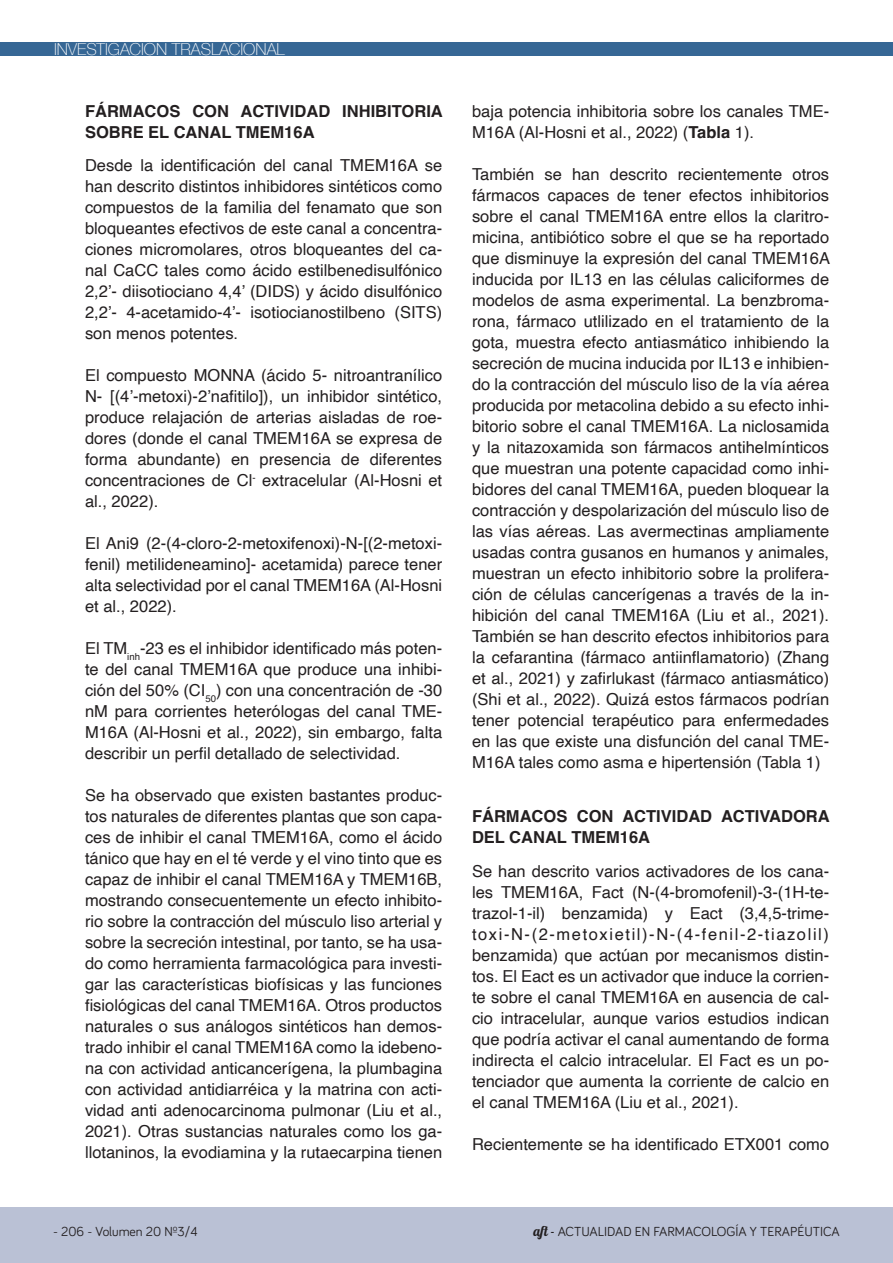
<style>
.page{position:relative;width:893px;height:1263px;background:#fff}
.page>*{position:absolute;margin:0;border:0;box-sizing:border-box;transform-origin:0 0}
.t1{font:16.5px/21px "Helvetica";color:#231f20;text-align:justify}
.List_Paragraph{font:700 16.5px/21px "Helvetica";color:#231f20}
.t2{font:100 16.5px "Helvetica Neue";color:#fff}
.t3{font:13.5px "Bariol";color:#231f20}
.s1{font-weight:700}
.s2{font-family:"Lobster 1.4"}
</style>
<div class="page">
<div style="left:0;top:42px;width:893px;height:13px;background:#366795"></div>
<div style="left:0;top:1207px;width:893px;height:56px;background:#bac1d5"></div>
<p class="t2" style="left:54px;top:37px;width:232px">INVESTIGACIÓN TRASLACIONAL</p>
<p class="List_Paragraph" style="left:85px;top:102px;width:359px">FÁRMACOS CON ACTIVIDAD INHIBITORIA<br>SOBRE EL CANAL TMEM16A</p>
<p class="t1" style="left:85px;top:156px;width:359px">Desde la identificación del canal TMEM16A se han descrito distintos inhibidores sintéticos como compuestos de la familia del fenamato que son bloqueantes efectivos de este canal a concentra&shy;ciones micromolares, otros bloqueantes del ca&shy;nal CaCC tales como ácido estilbenedisulfónico 2,2’- diisotiociano 4,4’ (DIDS) y ácido disulfónico 2,2’- 4-acetamido-4’- isotiocianostilbeno (SITS) son menos potentes.</p>
<p class="t1" style="left:85px;top:366px;width:359px">El compuesto MONNA (ácido 5- nitroantranílico N- [(4’-metoxi)-2’nafitilo]), un inhibidor sintético, produce relajación de arterias aisladas de roe&shy;dores (donde el canal TMEM16A se expresa de forma abundante) en presencia de diferentes concentraciones de Cl<sup>-</sup> extracelular (Al-Hosni et al., 2022).</p>
<p class="t1" style="left:85px;top:534px;width:359px">El Ani9 (2-(4-cloro-2-metoxifenoxi)-N-[(2-metoxi&shy;fenil) metilideneamino]- acetamida) parece tener alta selectividad por el canal TMEM16A (Al-Hosni et al., 2022).</p>
<p class="t1" style="left:85px;top:639px;width:359px">El TM<sub>inh</sub>-23 es el inhibidor identificado más poten&shy;te del canal TMEM16A que produce una inhibi&shy;ción del 50% (CI<sub>50</sub>) con una concentración de -30 nM para corrientes heterólogas del canal TME-M16A (Al-Hosni et al., 2022), sin embargo, falta describir un perfil detallado de selectividad.</p>
<p class="t1" style="left:85px;top:786px;width:359px">Se ha observado que existen bastantes produc&shy;tos naturales de diferentes plantas que son capa&shy;ces de inhibir el canal TMEM16A, como el ácido tánico que hay en el té verde y el vino tinto que es capaz de inhibir el canal TMEM16A y TMEM16B, mostrando consecuentemente un efecto inhibito&shy;rio sobre la contracción del músculo liso arterial y sobre la secreción intestinal, por tanto, se ha usa&shy;do como herramienta farmacológica para investi&shy;gar las características biofísicas y las funciones fisiológicas del canal TMEM16A. Otros productos naturales o sus análogos sintéticos han demos&shy;trado inhibir el canal TMEM16A como la idebeno&shy;na con actividad anticancerígena, la plumbagina con actividad antidiarréica y la matrina con acti&shy;vidad anti adenocarcinoma pulmonar (Liu et al., 2021). Otras sustancias naturales como los ga&shy;llotaninos, la evodiamina y la rutaecarpina tienen</p>
<p class="t1" style="left:472px;top:101px;width:359px">baja potencia inhibitoria sobre los canales TME-<br>M16A (Al-Hosni et al., 2022) (<span class="s1">Tabla</span> 1).</p>
<p class="t1" style="left:472px;top:164px;width:360px">También se han descrito recientemente otros fármacos capaces de tener efectos inhibitorios sobre el canal TMEM16A entre ellos la claritro&shy;micina, antibiótico sobre el que se ha reportado que disminuye la expresión del canal TMEM16A inducida por IL13 en las células caliciformes de modelos de asma experimental. La benzbroma&shy;rona, fármaco utlilizado en el tratamiento de la gota, muestra efecto antiasmático inhibiendo la secreción de mucina inducida por IL13 e inhibien&shy;do la contracción del músculo liso de la vía aérea producida por metacolina debido a su efecto inhi&shy;bitorio sobre el canal TMEM16A. La niclosamida y la nitazoxamida son fármacos antihelmínticos que muestran una potente capacidad como inhi&shy;bidores del canal TMEM16A, pueden bloquear la contracción y despolarización del músculo liso de las vías aéreas. Las avermectinas ampliamente usadas contra gusanos en humanos y animales, muestran un efecto inhibitorio sobre la prolifera&shy;ción de células cancerígenas a través de la in&shy;hibición del canal TMEM16A (Liu et al., 2021).<br>También se han descrito efectos inhibitorios para la cefarantina (fármaco antiinflamatorio) (Zhang et al., 2021) y zafirlukast (fármaco antiasmático) (Shi et al., 2022). Quizá estos fármacos podrían tener potencial terapéutico para enfermedades en las que existe una disfunción del canal TME-M16A tales como asma e hipertensión (Tabla 1)</p>
<p class="List_Paragraph" style="left:472px;top:808px;width:359px">FÁRMACOS CON ACTIVIDAD ACTIVADORA<br>DEL CANAL TMEM16A</p>
<p class="t1" style="left:472px;top:861px;width:359px">Se han descrito varios activadores de los cana&shy;les TMEM16A, Fact (N-(4-bromofenil)-3-(1H-te&shy;trazol-1-il) benzamida) y Eact (3,4,5-trime&shy;toxi-N-(2-metoxietil)-N-(4-fenil-2-tiazolil) benzamida) que actúan por mecanismos distin&shy;tos. El Eact es un activador que induce la corrien&shy;te sobre el canal TMEM16A en ausencia de cal&shy;cio intracelular, aunque varios estudios indican que podría activar el canal aumentando de forma indirecta el calcio intracelular. El Fact es un po&shy;tenciador que aumenta la corriente de calcio en el canal TMEM16A (Liu et al., 2021).</p>
<p class="t1" style="left:472px;top:1134px;width:359px">Recientemente se ha identificado ETX001 como</p>
<p class="t3" style="left:53px;top:1222px;width:146px">- 206 - Volumen 20 Nº3/4</p>
<p class="t3" style="left:533px;top:1222px;width:308px"><span class="s2">aft -</span> ACTUALIDAD EN FARMACOLOGÍA Y TERAPÉUTICA</p>
</div>
